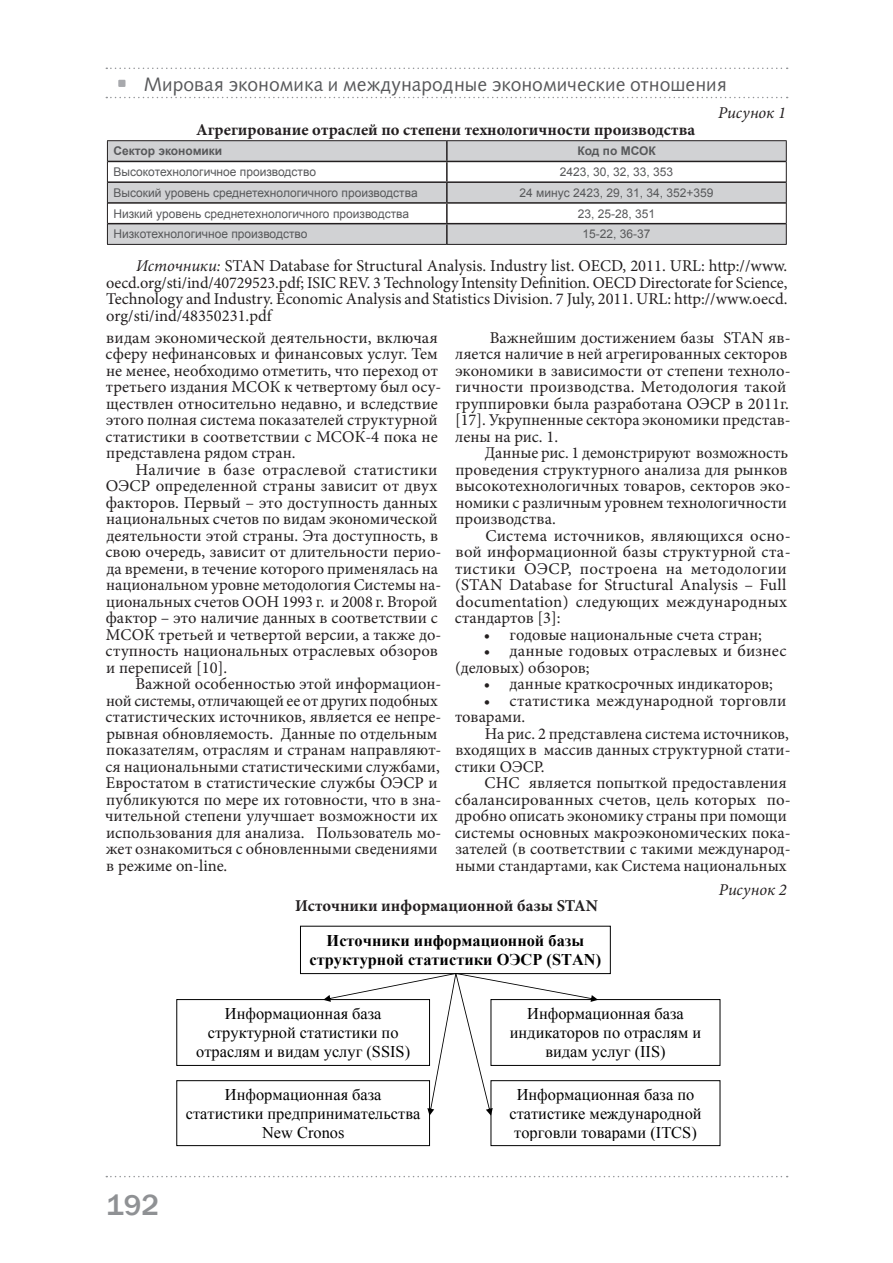
<style>
.page{position:relative;width:893px;height:1263px;background:#fff}
.page>*{position:absolute;margin:0;border:0;box-sizing:border-box;transform-origin:0 0}
.t1{font:500 30px "Franklin Gothic";color:#8f9194}
.t2{font:19.5px "Humanist 531 CBT";color:#57585a}
.Text_body_russian{font:16.5px/16.5px "Minion Pro";color:#231f20}
.Text_body_russian-2{font:700 16.5px "Minion Pro";color:#231f20}
.Text_body_russian-3{font:italic 16.5px "Minion Pro";letter-spacing:-.005em;color:#231f20}
.t3{font:16.35px/18.9px "Times New Roman";color:#000;text-align:center}
.t4{font:700 16.35px/19px "Times New Roman";color:#000;text-align:center}
.Article_Name{font:12px "Arial";color:#57585a}
.Article_Name-2{font:700 12px "Arial";color:#57585a}
.s1{font-style:italic}
</style>
<div class="page">
<div style="left:118px;top:80px;width:7px;height:7px;background:#a8a9ad"></div>
<svg style="left:106px;top:97px;width:682px;height:1px"></svg>
<svg style="left:106px;top:1176px;width:682px;height:1px"></svg>
<svg style="left:106px;top:68px;width:682px;height:1px"></svg>
<svg style="left:108px;top:141px;width:678px;height:103px;fill:#d1d2d4"></svg>
<hr style="left:107px;top:140px;width:340px;height:1px;background:#231f20">
<hr style="left:447px;top:140px;width:340px;height:1px;background:#231f20">
<svg style="left:107px;top:141px;width:1px;height:103px"></svg>
<svg style="left:786px;top:141px;width:1px;height:103px"></svg>
<hr style="left:107px;top:244px;width:340px;height:1px;background:#231f20">
<hr style="left:447px;top:244px;width:340px;height:1px;background:#231f20">
<hr style="left:446px;top:141px;width:2px;height:20px;background:#231f20">
<hr style="left:108px;top:161px;width:339px;height:1px;background:#231f20">
<hr style="left:447px;top:161px;width:339px;height:1px;background:#231f20">
<hr style="left:108px;top:181px;width:339px;height:2px;background:#231f20">
<hr style="left:447px;top:181px;width:339px;height:2px;background:#231f20">
<hr style="left:108px;top:202px;width:339px;height:2px;background:#231f20">
<hr style="left:447px;top:202px;width:339px;height:2px;background:#231f20">
<svg style="left:446px;top:162px;width:2px;height:61px"></svg>
<hr style="left:108px;top:223px;width:339px;height:1px;background:#231f20">
<hr style="left:447px;top:223px;width:339px;height:1px;background:#231f20">
<hr style="left:446px;top:224px;width:2px;height:20px;background:#231f20">
<div style="left:176px;top:999px;width:254px;height:67px;border:1px solid #000"></div>
<div style="left:176px;top:1080px;width:254px;height:66px;border:1px solid #000"></div>
<div style="left:490px;top:999px;width:230px;height:67px;border:1px solid #000"></div>
<div style="left:490px;top:1080px;width:230px;height:66px;border:1px solid #000"></div>
<svg style="left:323px;top:973px;width:275px;height:142px"></svg>
<p class="t2" style="left:144px;top:72px;width:584px">Мировая экономика и международные экономические отношения</p>
<p class="Text_body_russian-2" style="left:196px;top:118px;width:501px">Агрегирование отраслей по степени технологичности производства</p>
<p class="Text_body_russian-3" style="left:718px;top:102px;width:69px">Рисунок 1</p>
<p class="Article_Name-2" style="left:113px;top:143px;width:110px">Сектор экономики</p>
<p class="Article_Name-2" style="left:577px;top:143px;width:80px">Код по МСОК</p>
<p class="Article_Name" style="left:113px;top:164px;width:204px">Высокотехнологичное производство</p>
<p class="Article_Name" style="left:560px;top:164px;width:115px">2423, 30, 32, 33, 353</p>
<p class="Article_Name" style="left:113px;top:185px;width:306px">Высокий уровень среднетехнологичного производства</p>
<p class="Article_Name" style="left:520px;top:185px;width:195px">24 минус 2423, 29, 31, 34, 352+359</p>
<p class="Article_Name" style="left:113px;top:206px;width:297px">Низкий уровень среднетехнологичного производства</p>
<p class="Article_Name" style="left:578px;top:206px;width:79px">23, 25-28, 351</p>
<p class="Article_Name" style="left:113px;top:226px;width:196px">Низкотехнологичное производство</p>
<p class="Article_Name" style="left:583px;top:226px;width:70px">15-22, 36-37</p>
<p class="Text_body_russian" style="left:106px;top:258px;width:683px;text-align:justify;text-indent:30px"><span class="s1">Источники:</span> STAN Database for Structural Analysis. Industry list. OECD, 2011. URL: http://www. oecd.org/sti/ind/40729523.pdf; ISIC REV. 3 Technology Intensity Definition. OECD Directorate for Science, Technology and Industry. Economic Analysis and Statistics Division. 7 July, 2011. URL: http://www.oecd. org/sti/ind/48350231.pdf</p>
<p class="Text_body_russian" style="left:106px;top:329px;width:337px">видам экономической деятельности, включая сферу нефинансовых и финансовых услуг. Тем не менее, необходимо отметить, что переход от третьего издания МСОК к четвертому был осу&shy;ществлен относительно недавно, и вследствие этого полная система показателей структурной статистики в соответствии с МСОК-4 пока не представлена рядом стран.</p>
<p class="Text_body_russian" style="left:106px;top:461px;width:337px;text-indent:30px">Наличие в базе отраслевой статистики ОЭСР определенной страны зависит от двух факторов. Первый – это доступность данных национальных счетов по видам экономической деятельности этой страны. Эта доступность, в свою очередь, зависит от длительности перио&shy;да времени, в течение которого применялась на национальном уровне методология Системы на&shy;циональных счетов ООН 1993 г. и 2008 г. Второй фактор – это наличие данных в соответствии с МСОК третьей и четвертой версии, а также до&shy;ступность национальных отраслевых обзоров и переписей [10].</p>
<p class="Text_body_russian" style="left:105px;top:676px;width:338px;text-indent:30px">Важной особенностью этой информацион&shy;ной системы, отличающей ее от других подобных статистических источников, является ее непре&shy;рывная обновляемость. Данные по отдельным показателям, отраслям и странам направляют&shy;ся национальными статистическими службами, Евростатом в статистические службы ОЭСР и публикуются по мере их готовности, что в зна&shy;чительной степени улучшает возможности их использования для анализа. Пользователь мо&shy;жет ознакомиться с обновленными сведениями в режиме on-line.</p>
<p class="Text_body_russian" style="left:455px;top:329px;width:337px;text-indent:35px">Важнейшим достижением базы STAN яв&shy;ляется наличие в ней агрегированных секторов экономики в зависимости от степени техноло&shy;гичности производства. Методология такой группировки была разработана ОЭСР в 2011г. [17]. Укрупненные сектора экономики представ&shy;лены на рис. 1.</p>
<p class="Text_body_russian" style="left:455px;top:445px;width:337px;text-indent:30px">Данные рис. 1 демонстрируют возможность проведения структурного анализа для рынков высокотехнологичных товаров, секторов эко&shy;номики с различным уровнем технологичности производства.</p>
<p class="Text_body_russian" style="left:455px;top:527px;width:337px;text-indent:31px">Cистема источников, являющихся осно&shy;вой информационной базы структурной ста&shy;тистики ОЭСР, построена на методологии (STAN Database for Structural Analysis – Full documentation) следующих международных стандартов [3]:</p>
<p class="Text_body_russian" style="left:484px;top:626px;width:280px">• годовые национальные счета стран;</p>
<p class="Text_body_russian" style="left:455px;top:643px;width:333px;text-indent:29px">• данные годовых отраслевых и бизнес (деловых) обзоров;</p>
<p class="Text_body_russian" style="left:484px;top:676px;width:291px">• данные краткосрочных индикаторов;</p>
<p class="Text_body_russian" style="left:455px;top:692px;width:333px;text-indent:29px">• статистика международной торговли товарами.</p>
<p class="Text_body_russian" style="left:455px;top:725px;width:337px;text-align:justify;text-indent:30px">На рис. 2 представлена система источников, входящих в массив данных структурной стати&shy;стики ОЭСР.</p>
<p class="Text_body_russian" style="left:455px;top:775px;width:337px;text-indent:30px">СНС является попыткой предоставления сбалансированных счетов, цель которых по&shy;дробно описать экономику страны при помощи системы основных макроэкономических пока&shy;зателей (в соответствии с такими международ&shy;ными стандартами, как Система национальных</p>
<p class="t1" style="left:106px;top:1186px;width:54px">192</p>
<p class="Text_body_russian-2" style="left:295px;top:894px;width:304px">Источники информационной базы STAN</p>
<p class="t4" style="left:310px;top:931px;width:293px">Источники информационной базы структурной статистики ОЭСР (STAN)</p>
<p class="t3" style="left:196px;top:1004px;width:215px">Информационная база структурной статистики по отраслям и видам услуг (SSIS)</p>
<p class="t3" style="left:186px;top:1085px;width:236px">Информационная база статистики предпринимательства<br>New Cronos</p>
<p class="t3" style="left:510px;top:1004px;width:193px">Информационная база индикаторов по отраслям и видам услуг (IIS)</p>
<p class="t3" style="left:509px;top:1085px;width:194px">Информационная база по статистике международной торговли товарами (ITCS)</p>
<p class="Text_body_russian-3" style="left:719px;top:878px;width:69px">Рисунок 2</p>
</div>
